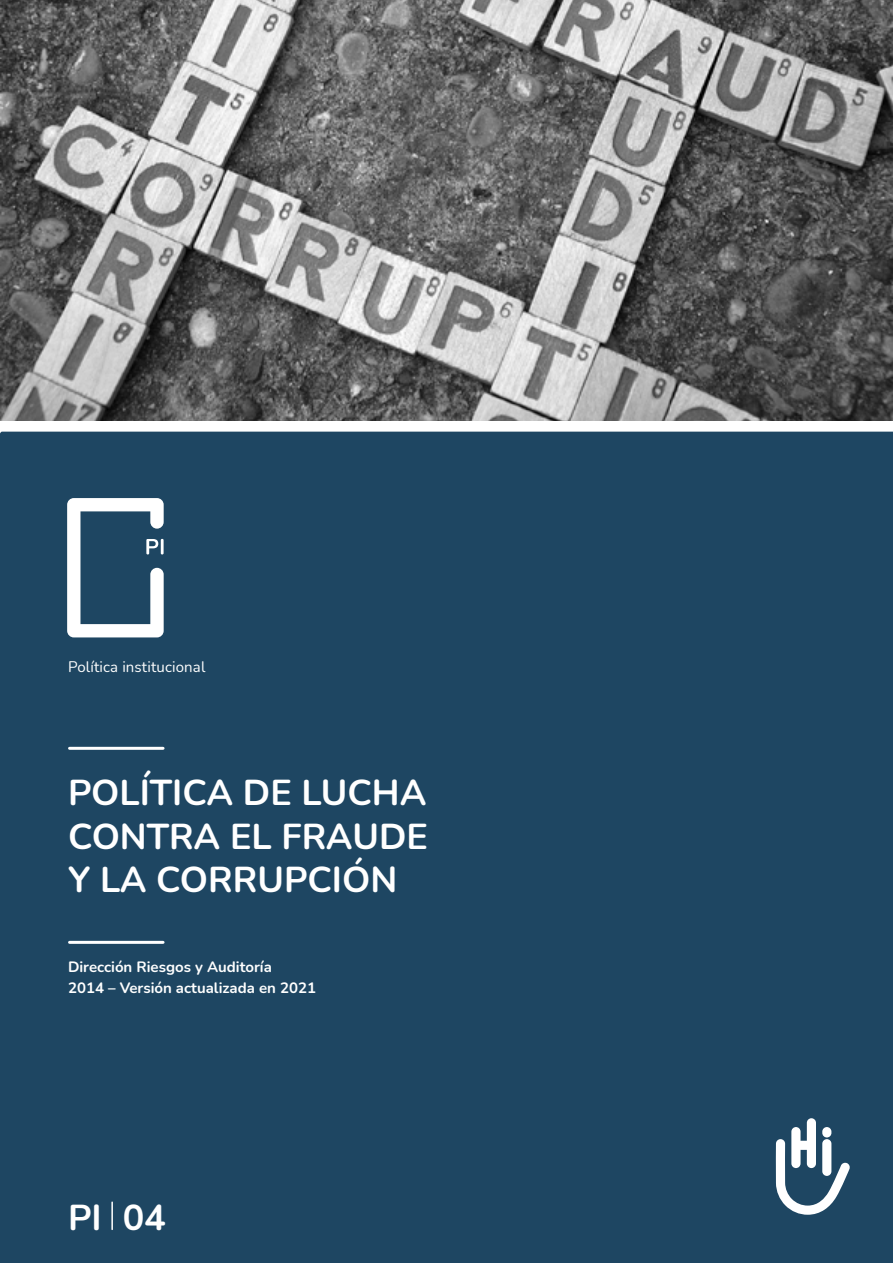
<style>
.page{position:relative;width:893px;height:1263px;background:#fff}
.page>*{position:absolute;margin:0;border:0;box-sizing:border-box;transform-origin:0 0}
.t1{font:700 36px/43.5px "Nunito";color:#fff;text-align:justify}
.t2{font:700 15px/21px "Nunito";color:#fff}
.t3{font:15px "Nunito";letter-spacing:.01em;color:#fff}
</style>
<div class="page">
<img style="left:0;top:0;width:893px;height:421px">
<div style="left:0;top:432px;width:893px;height:831px;background:#1e4662"></div>
<hr style="left:111px;top:1202px;width:2px;height:27px;background:#fff">
<hr style="left:70px;top:747px;width:93px;height:3px;background:#fff">
<hr style="left:70px;top:941px;width:93px;height:3px;background:#fff">
<svg style="left:776px;top:1118px;width:74px;height:97px"></svg>
<svg style="left:67px;top:498px;width:97px;height:139px"></svg>
<p class="t3" style="left:68px;top:656px;width:139px">Política institucional</p>
<h1 class="t1" style="left:68px;top:770px;width:361px">POLÍTICA DE LUCHA CONTRA EL FRAUDE Y LA CORRUPCIÓN</h1>
<p class="t2" style="left:68px;top:956px;width:249px">Dirección Riesgos y Auditoría<br>2014 – Versión actualizada en 2021</p>
<h1 class="t1" style="left:68px;top:1194px;width:99px">PI 04</h1>
</div>
